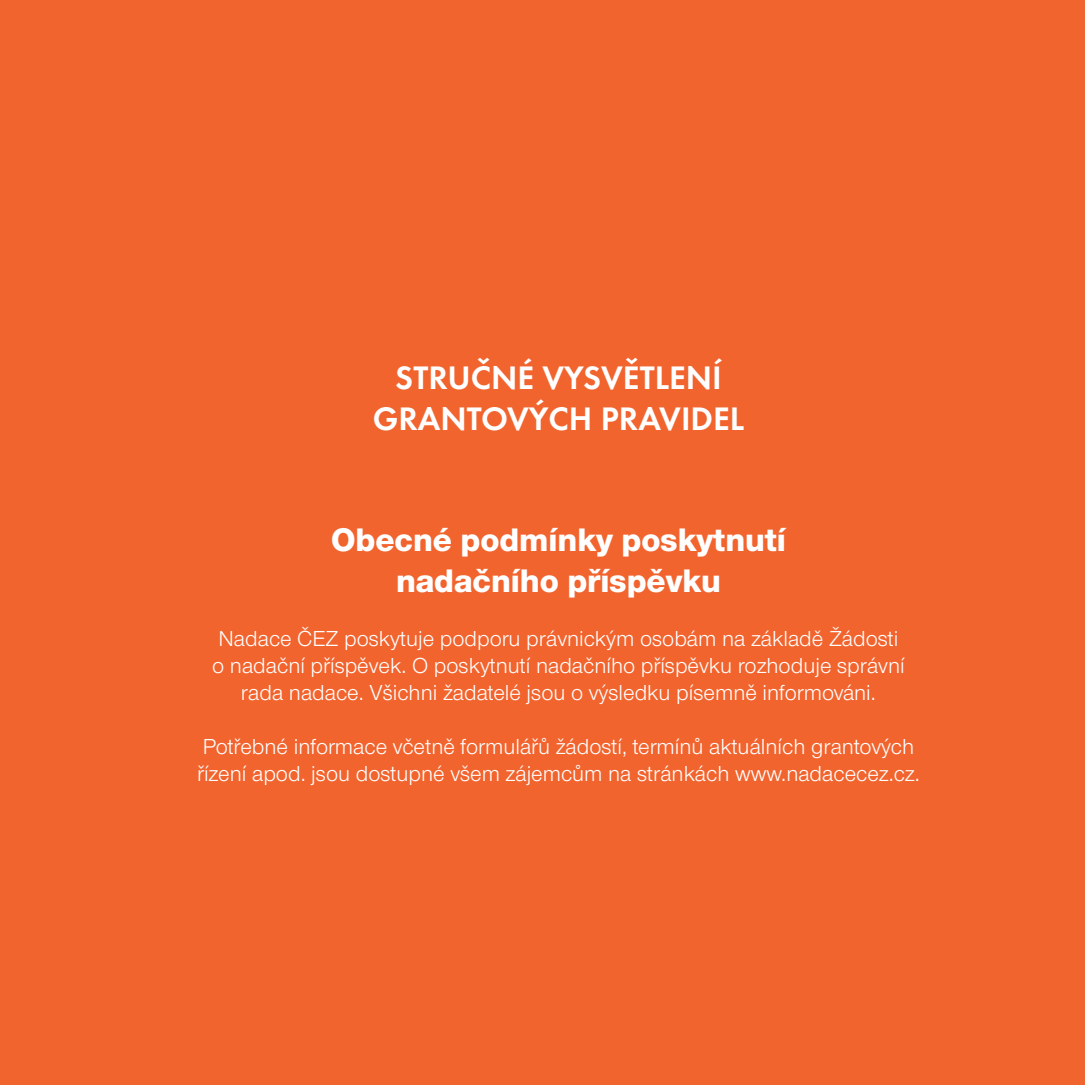
<style>
.page{position:relative;width:1085px;height:1085px;background:#fff}
.page>*{position:absolute;margin:0;border:0;box-sizing:border-box;transform-origin:0 0}
.t1{font:800 33.75px/40.5px "Nimbus CEZOT";color:#fff;text-align:center}
.t2{font:600 33.75px/40.5px "Futura CEZCE";color:#fff;text-align:center}
.t3{font:22.5px/27px "Nimbus CEZOT";color:#fff;text-align:center}
</style>
<div class="page">
<div style="left:0;top:0;width:1084px;height:1084px;background:#f2642e"></div>
<h1 class="t2" style="left:372px;top:357px;width:373px">STRUČNÉ VYSVĚTLENÍ<br>GRANTOVÝCH PRAVIDE L</h1>
<h1 class="t1" style="left:331px;top:520px;width:456px">Obecné podmínky poskytnutí nadačního příspěvku</h1>
<p class="t3" style="left:212px;top:625px;width:693px">Nadace ČEZ poskytuje podporu právnickým osobám na základě Žádosti o nadační příspěvek. O poskytnutí nadačního příspěvku rozhoduje správní rada nadace. Všichni žadatelé jsou o výsledku písemně informováni.</p>
<p class="t3" style="left:197px;top:733px;width:724px;text-align:left">Potřebné informace včetně formulářů žádostí, termínů aktuálních grantových řízení apod. jsou dostupné všem zájemcům na stránkách www.nadacecez.cz.</p>
</div>
